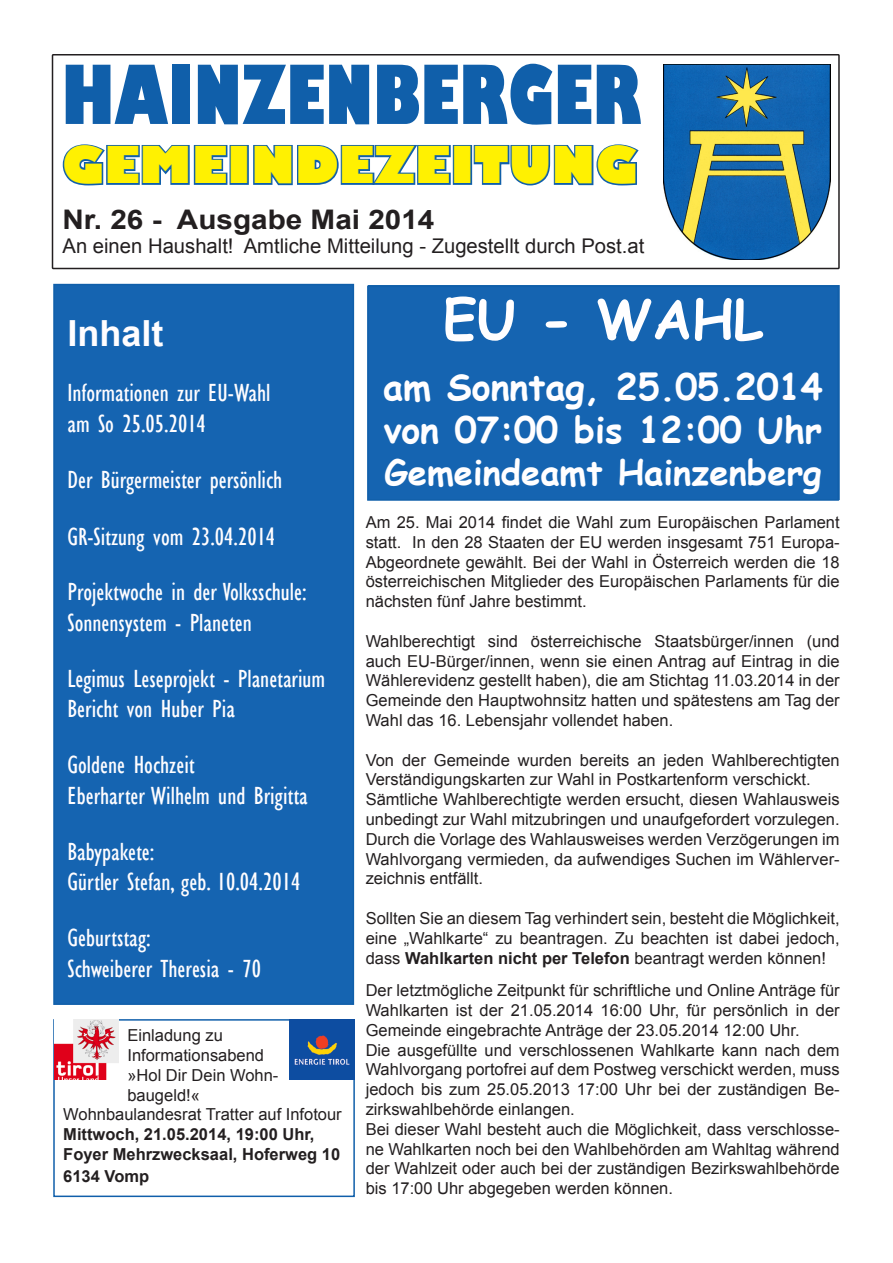
<style>
.page{position:relative;width:893px;height:1263px;background:#fff}
.page>*{position:absolute;margin:0;border:0;box-sizing:border-box;transform-origin:0 0}
.t1{font:800 condensed 79.5px "Gill Sans";color:#105faa}
.t2{font:700 54px "Comic Sans MS";color:#fffeff}
.t3{font:800 49.5px "Gill Sans";color:#fff101}
.t4{font:700 36px "Comic Sans MS";color:#fffeff}
.t5{font:700 36px "Arial";color:#fffdff}
.t6{font:700 34.5px "Comic Sans MS";color:#fffeff}
.t7{font:700 27px "Arial";color:#231f20;scale:1.1 1}
.t8{font:condensed 25.5px "Gill Sans";color:#fffdff}
.t9{font:20.25px "Arial";color:#231f20}
.t10{font:16.5px/19.8px "Arial";color:#231f20;text-align:justify}
.t11{font:700 16.5px "Arial";color:#231f20}
.s1{font-weight:700}
</style>
<div class="page">
<svg style="left:62px;top:144px;width:166px;height:42px"></svg>
<div style="left:230px;top:145px;width:19px;height:40px;border:3px solid #105faa"></div>
<svg style="left:253px;top:145px;width:198px;height:41px"></svg>
<div style="left:453px;top:145px;width:19px;height:40px;border:3px solid #105faa"></div>
<svg style="left:472px;top:144px;width:167px;height:42px"></svg>
<div style="left:52px;top:54px;width:788px;height:215px;border:2px solid #231f20"></div>
<img style="left:664px;top:64px;width:166px;height:195px">
<div style="left:54px;top:285px;width:299px;height:719px;background:#1564b1"></div>
<div style="left:53px;top:284px;width:301px;height:721px;border:2px solid #105faa"></div>
<div style="left:368px;top:286px;width:470px;height:214px;background:#1564b1"></div>
<div style="left:367px;top:286px;width:472px;height:215px;border:2px solid #105faa"></div>
<div style="left:53px;top:1019px;width:302px;height:178px;border:2px solid #105faa"></div>
<img style="left:289px;top:1020px;width:65px;height:59px">
<img style="left:54px;top:1020px;width:65px;height:59px">
<p class="t1" style="left:62px;top:45px;width:581px">HAINZENBERGER</p>
<p class="t3" style="left:62px;top:134px;width:577px">GEMEINDEZEITUNG</p>
<p class="t7" style="left:63px;top:202px;width:340px">Nr. 26 - Ausgabe Mai 2014</p>
<p class="t9" style="left:63px;top:233px;width:583px">An einen Haushalt! Amtliche Mitteilung - Zugestellt durch Post.at</p>
<p class="t5" style="left:68px;top:309px;width:98px">Inhalt</p>
<p class="t8" style="left:68px;top:378px;width:204px">Informationen zur EU-Wahl</p>
<p class="t8" style="left:68px;top:409px;width:140px">am So 25.05.2014</p>
<p class="t8" style="left:68px;top:464px;width:216px">Der Bürgermeister persönlich</p>
<p class="t8" style="left:68px;top:521px;width:209px">GR-Sitzung vom 23.04.2014</p>
<p class="t8" style="left:68px;top:577px;width:241px">Projektwoche in der Volksschule:</p>
<p class="t8" style="left:68px;top:608px;width:186px">Sonnensystem - Planeten</p>
<p class="t8" style="left:68px;top:663px;width:259px">Legimus Leseprojekt - Planetarium</p>
<p class="t8" style="left:68px;top:694px;width:169px">Bericht von Huber Pia</p>
<p class="t8" style="left:68px;top:750px;width:129px">Goldene Hochzeit</p>
<p class="t8" style="left:68px;top:780px;width:242px">Eberharter Wilhelm und Brigitta</p>
<p class="t8" style="left:68px;top:836px;width:88px">Babypakete:</p>
<p class="t8" style="left:68px;top:867px;width:234px">Gürtler Stefan, geb. 10.04.2014</p>
<p class="t8" style="left:68px;top:923px;width:85px">Geburtstag:</p>
<p class="t8" style="left:68px;top:953px;width:195px">Schweiberer Theresia - 70</p>
<p class="t10" style="left:127px;top:1026px;width:97px">Einladung zu</p>
<p class="t10" style="left:127px;top:1045px;width:138px">Informationsabend</p>
<p class="t10" style="left:127px;top:1065px;width:152px">»Hol Dir Dein Wohn&shy;baugeld!«</p>
<p class="t10" style="left:63px;top:1105px;width:280px">Wohnbaulandesrat Tratter auf Infotour</p>
<p class="t11" style="left:63px;top:1123px;width:253px">Mittwoch, 21.05.2014, 19:00 Uhr,</p>
<p class="t11" style="left:63px;top:1143px;width:278px">Foyer Mehrzwecksaal, Hoferweg 10</p>
<p class="t11" style="left:63px;top:1165px;width:87px">6134 Vomp</p>
<p class="t2" style="left:432px;top:279px;width:345px">Landtagswahl</p>
<p class="t4" style="left:639px;top:360px;width:83px">8 4</p>
<p class="t4" style="left:802px;top:360px;width:23px">3</p>
<p class="t4" style="left:661px;top:403px;width:23px">3</p>
<p class="t2" style="left:443px;top:279px;width:322px">EU - WAHL</p>
<p class="t4" style="left:383px;top:360px;width:441px">am Sonntag, 25.05.2014</p>
<p class="t4" style="left:384px;top:404px;width:440px">von 07:00 bis 12:00 Uhr</p>
<p class="t6" style="left:384px;top:447px;width:439px">Gemeindeamt Hainzenberg</p>
<p class="t10" style="left:366px;top:512px;width:475px">Am 25. Mai 2014 findet die Wahl zum Europäischen Parlament statt. In den 28 Staaten der EU werden insgesamt 751 Europa-Abgeordnete gewählt. Bei der Wahl in Österreich werden die 18 österreichischen Mitglieder des Europäischen Parlaments für die nächsten fünf Jahre bestimmt.</p>
<p class="t10" style="left:366px;top:631px;width:475px">Wahlberechtigt sind österreichische Staatsbürger/innen (und auch EU-Bürger/innen, wenn sie einen Antrag auf Eintrag in die Wählerevidenz gestellt haben), die am Stichtag 11.03.2014 in der Gemeinde den Hauptwohnsitz hatten und spätestens am Tag der Wahl das 16. Lebensjahr vollendet haben.</p>
<p class="t10" style="left:366px;top:750px;width:475px">Von der Gemeinde wurden bereits an jeden Wahlberechtigten<br>Verständigungskarten zur Wahl in Postkartenform verschickt.</p>
<p class="t10" style="left:366px;top:790px;width:476px">Sämtliche Wahlberechtigte werden ersucht, diesen Wahlausweis unbedingt zur Wahl mitzubringen und unaufgefordert vorzulegen.<br>Durch die Vorlage des Wahlausweises werden Verzögerungen im Wahlvorgang vermieden, da aufwendiges Suchen im Wählerver&shy;zeichnis entfällt.</p>
<p class="t10" style="left:366px;top:908px;width:475px">Sollten Sie an diesem Tag verhindert sein, besteht die Möglichkeit, eine „Wahlkarte“ zu beantragen. Zu beachten ist dabei jedoch, dass <span class="s1">Wahlkarten nicht per Telefon</span> beantragt werden können!</p>
<p class="t10" style="left:366px;top:980px;width:475px">Der letztmögliche Zeitpunkt für schriftliche und Online Anträge für Wahlkarten ist der 21.05.2014 16:00 Uhr, für persönlich in der Gemeinde eingebrachte Anträge der 23.05.2014 12:00 Uhr.</p>
<p class="t10" style="left:366px;top:1040px;width:476px">Die ausgefüllte und verschlossenen Wahlkarte kann nach dem Wahlvorgang portofrei auf dem Postweg verschickt werden, muss jedoch bis zum 25.05.2013 17:00 Uhr bei der zuständigen Be&shy;zirkswahlbehörde einlangen.</p>
<p class="t10" style="left:366px;top:1119px;width:476px">Bei dieser Wahl besteht auch die Möglichkeit, dass verschlosse&shy;ne Wahlkarten noch bei den Wahlbehörden am Wahltag während der Wahlzeit oder auch bei der zuständigen Bezirkswahlbehörde bis 17:00 Uhr abgegeben werden können.</p>
</div>
